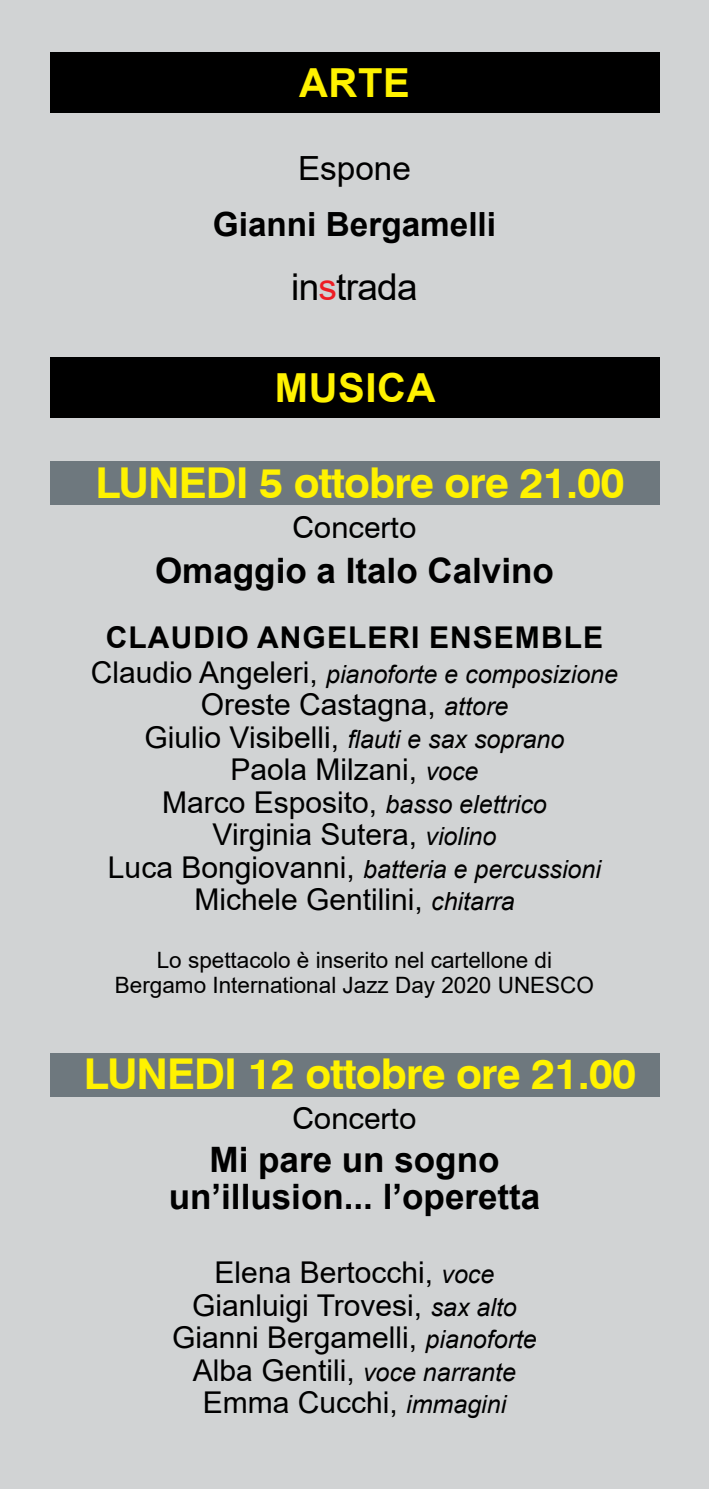
<style>
.page{position:relative;width:709px;height:1489px;background:#fff}
.page>*{position:absolute;margin:0;border:0;box-sizing:border-box;transform-origin:0 0}
.t1{font:700 42.5px "Swiss 721 BT";letter-spacing:-.02em;color:#fff200}
.t2{font:700 40px "Arial";letter-spacing:.015em;color:#fff200}
.t3{font:37px "Arial";letter-spacing:-.02em;color:#000}
.t4{font:700 35px/37.5px "Arial";color:#000;text-align:center}
.t5{font:700 33.25px "Arial";color:#000}
.t6{font:33.25px "Arial";color:#000}
.t7{font:30px/32.5px "Arial";color:#000;text-align:center}
.t8{font:700 30px "Arial";letter-spacing:.035em;color:#000}
.t9{font:30px "Swiss 721 BT";color:#000}
.t10{font:italic 25px "Arial";color:#000}
.t11{font:22.5px/25px "Arial";color:#000;text-align:center}
.s1{color:#ed1d24}
.s2{font-style:normal;font-size:30px}
.s3{font-style:italic;font-size:25px}
</style>
<div class="page">
<div style="left:0;top:0;width:709px;height:1488px;background:#d1d3d4"></div>
<div style="left:50px;top:52px;width:609px;height:61px;background:#000"></div>
<div style="left:50px;top:357px;width:609px;height:60px;background:#000"></div>
<div style="left:50px;top:462px;width:609px;height:43px;background:#6e787e"></div>
<div style="left:50px;top:1052px;width:609px;height:43px;background:#6e787e"></div>
<h2 class="t2" style="left:299px;top:54px;width:112px">arte</h2>
<p class="t6" style="left:298px;top:145px;width:114px">Espone</p>
<p class="t5" style="left:213px;top:201px;width:285px">Gianni Bergamelli</p>
<p class="t3" style="left:291px;top:261px;width:128px">in<span class="s1">s</span>trada</p>
<h2 class="t2" style="left:275px;top:359px;width:162px">musica</h2>
<h1 class="t1" style="left:96px;top:457px;width:530px">LUNEDI 5 ottobre ore 21.00</h1>
<p class="t9" style="left:292px;top:508px;width:125px">Concerto</p>
<p class="t4" style="left:155px;top:552px;width:400px">Omaggio a Italo Calvino</p>
<p class="t8" style="left:106px;top:616px;width:499px">Claudio Angeleri Ensemble</p>
<p class="t10" style="left:91px;top:657px;width:528px"><span class="s2">Claudio Angeleri,</span> pianoforte e composizione</p>
<p class="t7" style="left:201px;top:688px;width:309px">Oreste Castagna, <span class="s3">attore</span></p>
<p class="t10" style="left:145px;top:722px;width:421px"><span class="s2">Giulio Visibelli,</span> flauti e sax soprano</p>
<p class="t7" style="left:162px;top:753px;width:386px">Paola Milzani, <span class="s3">voce<br></span>Marco Esposito, <span class="s3">basso elettrico<br></span>Virginia Sutera, <span class="s3">violino</span></p>
<p class="t10" style="left:108px;top:852px;width:494px"><span class="s2">Luca Bongiovanni,</span> batteria e percussioni</p>
<p class="t7" style="left:194px;top:883px;width:322px">Michele Gentilini, <span class="s3">chitarra</span></p>
<p class="t11" style="left:115px;top:947px;width:480px">Lo spettacolo è inserito nel cartellone di<br>Bergamo International Jazz Day 2020 UNESCO</p>
<h1 class="t1" style="left:84px;top:1048px;width:554px">LUNEDI 12 ottobre ore 21.00</h1>
<p class="t9" style="left:292px;top:1100px;width:125px">Concerto</p>
<p class="t4" style="left:169px;top:1141px;width:373px">Mi pare un sogno un’illusion... l’operetta</p>
<p class="t7" style="left:172px;top:1255px;width:366px">Elena Bertocchi, <span class="s3">voce<br></span>Gianluigi Trovesi, <span class="s3">sax alto<br></span>Gianni Bergamelli, <span class="s3">pianoforte<br></span>Alba Gentili, <span class="s3">voce narrante<br></span>Emma Cucchi, <span class="s3">immagini</span></p>
</div>
